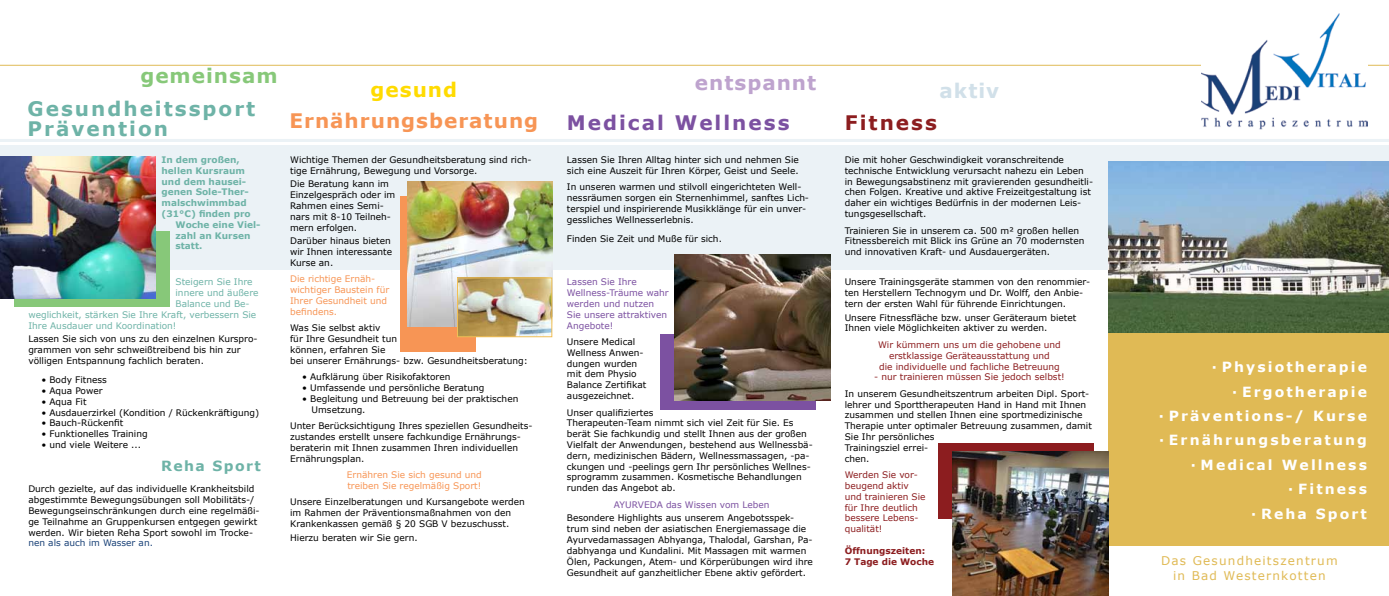
<style>
.page{position:relative;width:1389px;height:596px;background:#fff}
.page>*{position:absolute;margin:0;border:0;box-sizing:border-box;transform-origin:0 0}
.t1{font:700 20px/20px "Verdana";letter-spacing:.1em;color:#6eb3a7}
.t2{font:700 20px "Verdana";letter-spacing:.05em;color:#f79555}
.t3{font:700 20px "Verdana";letter-spacing:.1em;color:#7c51a1}
.t4{font:700 20px "Verdana";letter-spacing:.05em;color:#bea3ce}
.t5{font:700 20px "Verdana";letter-spacing:.05em;color:#87c879}
.t6{font:700 20px "Verdana";letter-spacing:.1em;color:#8c1d1f}
.t7{font:700 20px "Verdana";letter-spacing:.05em;color:#ffdb00}
.t8{font:700 20px "Verdana";letter-spacing:.05em;color:#d1e0e9}
.t9{font:700 14px/24.3px "Verdana";letter-spacing:.15em;color:#fff;text-align:right}
.t10{font:700 14px "Verdana";letter-spacing:.1em;color:#6eb3a7}
.t11{font:12px/14.8px "Verdana";letter-spacing:.1em;color:#e0ba55;text-align:center}
.t12{font:9px/10.8px "Verdana";color:#000}
.t13{font:9px/10.8px "Verdana";color:#8c1d1f;text-align:center}
.t14{font:9px "Verdana";color:#6eb3a7}
.t15{font:9px/10.8px "Verdana";color:#f79555}
.t16{font:700 9px "Verdana";color:#6eb3a7}
.t17{font:9px/10.8px "Verdana";color:#7c51a1}
.t18{font:700 9px/10.8px "Verdana";color:#8c1d1f}
.t19{font:9px "Verdana";color:#194177}
</style>
<div class="page">
<div style="left:1108px;top:332px;width:281px;height:214px;background:#e0ba55"></div>
<div style="left:0;top:145px;width:1389px;height:124px;background:#ebf2f6"></div>
<div style="left:660px;top:334px;width:156px;height:75px;background:#7c51a1"></div>
<div style="left:14px;top:231px;width:156px;height:75px;background:#87c879"></div>
<div style="left:400px;top:196px;width:75px;height:155px;background:#f79555"></div>
<div style="left:939px;top:443px;width:155px;height:75px;background:#8c1d1f"></div>
<hr style="left:0;top:65px;width:1389px;height:1px;background:#e0ba55">
<img style="left:1201px;top:13px;width:166px;height:116px">
<img style="left:1108px;top:162px;width:281px;height:170px">
<hr style="left:0;top:139px;width:1389px;height:3px;background:#ebf2f6">
<img style="left:0;top:157px;width:156px;height:141px">
<img style="left:675px;top:254px;width:156px;height:146px">
<img style="left:952px;top:451px;width:156px;height:144px">
<img style="left:408px;top:181px;width:144px;height:145px">
<img style="left:459px;top:279px;width:91px;height:56px">
<div style="left:457px;top:277px;width:95px;height:60px;border:1px solid #f1bf55"></div>
<h1 class="t5" style="left:140px;top:62px;width:139px">gemeinsam</h1>
<h1 class="t1" style="left:28px;top:98px;width:229px">Gesundheitssport<br>Prävention</h1>
<p class="t16" style="left:162px;top:153px;width:80px">In dem großen,</p>
<p class="t16" style="left:162px;top:164px;width:85px">hellen Kursraum</p>
<p class="t16" style="left:162px;top:175px;width:86px">und dem hausei-</p>
<p class="t16" style="left:162px;top:186px;width:89px">genen Sole-Ther-</p>
<p class="t16" style="left:162px;top:196px;width:87px">malschwimmbad</p>
<p class="t16" style="left:162px;top:207px;width:91px">(31°C) finden pro</p>
<p class="t16" style="left:176px;top:218px;width:86px">Woche eine Viel-</p>
<p class="t16" style="left:176px;top:229px;width:76px">zahl an Kursen</p>
<p class="t16" style="left:176px;top:240px;width:28px">statt.</p>
<p class="t14" style="left:176px;top:276px;width:79px">Steigern Sie Ihre</p>
<p class="t14" style="left:176px;top:286px;width:85px">innere und äußere</p>
<p class="t14" style="left:176px;top:297px;width:76px">Balance und Be-</p>
<p class="t14" style="left:28px;top:308px;width:229px">weglichkeit, stärken Sie Ihre Kraft, verbessern Sie</p>
<p class="t14" style="left:28px;top:319px;width:150px">Ihre Ausdauer und Koordination!</p>
<p class="t12" style="left:28px;top:333px;width:231px">Lassen Sie sich von uns zu den einzelnen Kurspro&shy;grammen von sehr schweißtreibend bis hin zur völligen Entspannung fachlich beraten.</p>
<p class="t12" style="left:41px;top:374px;width:67px">• Body Fitness</p>
<p class="t12" style="left:41px;top:385px;width:63px">• Aqua Power</p>
<p class="t12" style="left:41px;top:396px;width:47px">• Aqua Fit</p>
<p class="t12" style="left:41px;top:406px;width:219px">• Ausdauerzirkel (Kondition / Rückenkräftigung)</p>
<p class="t12" style="left:41px;top:417px;width:83px">• Bauch-Rückenfit</p>
<p class="t12" style="left:41px;top:428px;width:108px">• Funktionelles Training</p>
<p class="t12" style="left:41px;top:439px;width:101px">• und viele Weitere ...</p>
<p class="t12" style="left:28px;top:483px;width:233px">Durch gezielte, auf das individuelle Krankheitsbild abgestimmte Bewegungsübungen soll Mobilitäts-/ Bewegungseinschränkungen durch eine regelmäßi&shy;ge Teilnahme an Gruppenkursen entgegen gewirkt werden. Wir bieten Reha Sport sowohl im Trocke-</p>
<p class="t19" style="left:28px;top:536px;width:126px">nen als auch im Wasser an.</p>
<h2 class="t10" style="left:161px;top:455px;width:101px">Reha Sport</h2>
<h1 class="t7" style="left:371px;top:75px;width:88px">gesund</h1>
<h1 class="t2" style="left:289px;top:107px;width:250px">Ernährungsberatung</h1>
<p class="t12" style="left:290px;top:154px;width:243px">Wichtige Themen der Gesundheitsberatung sind rich&shy;tige Ernährung, Bewegung und Vorsorge.</p>
<p class="t12" style="left:290px;top:178px;width:107px">Die Beratung kann im<br>Einzelgespräch oder im<br>Rahmen eines Semi&shy;nars mit 8-10 Teilneh&shy;mern erfolgen.</p>
<p class="t12" style="left:290px;top:235px;width:103px">Darüber hinaus bieten wir Ihnen interessante<br>Kurse an.</p>
<p class="t15" style="left:290px;top:273px;width:101px">Die richtige Ernäh&shy;wichtiger Baustein für<br>Ihrer Gesundheit und befindens.</p>
<p class="t12" style="left:290px;top:322px;width:239px">Was Sie selbst aktiv<br>für Ihre Gesundheit tun<br>können, erfahren Sie<br>bei unserer Ernährungs- bzw. Gesundheitsberatung:</p>
<p class="t12" style="left:302px;top:371px;width:150px">• Aufklärung über Risikofaktoren</p>
<p class="t12" style="left:302px;top:382px;width:184px">• Umfassende und persönliche Beratung</p>
<p class="t12" style="left:312px;top:393px;width:208px;text-indent:-10px">• Begleitung und Betreuung bei der praktischen<br>Umsetzung.</p>
<p class="t12" style="left:290px;top:420px;width:244px">Unter Berücksichtigung Ihres speziellen Gesundheits&shy;zustandes erstellt unsere fachkundige Ernährungs&shy;beraterin mit Ihnen zusammen Ihren individuellen Ernährungsplan.</p>
<p class="t15" style="left:347px;top:469px;width:137px">Ernähren Sie sich gesund und treiben Sie regelmäßig Sport!</p>
<p class="t12" style="left:290px;top:496px;width:236px">Unsere Einzelberatungen und Kursangebote werden im Rahmen der Präventionsmaßnahmen von den<br>Krankenkassen gemäß § 20 SGB V bezuschusst.</p>
<p class="t12" style="left:290px;top:531px;width:129px">Hierzu beraten wir Sie gern.</p>
<h1 class="t4" style="left:695px;top:68px;width:123px">entspannt</h1>
<h1 class="t3" style="left:567px;top:109px;width:224px">Medical Wellness</h1>
<p class="t12" style="left:567px;top:154px;width:233px">Lassen Sie Ihren Alltag hinter sich und nehmen Sie sich eine Auszeit für Ihren Körper, Geist und Seele.</p>
<p class="t12" style="left:567px;top:181px;width:244px">In unseren warmen und stilvoll eingerichteten Well&shy;nessräumen sorgen ein Sternenhimmel, sanftes Lich&shy;terspiel und inspirierende Musikklänge für ein unver&shy;gessliches Wellnesserlebnis.</p>
<p class="t12" style="left:567px;top:233px;width:157px">Finden Sie Zeit und Muße für sich.</p>
<p class="t17" style="left:567px;top:276px;width:103px">Lassen Sie Ihre<br>Wellness-Träume wahr werden und nutzen<br>Sie unsere attraktiven<br>Angebote!</p>
<p class="t12" style="left:567px;top:336px;width:81px">Unsere Medical<br>Wellness Anwen&shy;dungen wurden mit dem Physio<br>Balance Zertifikat ausgezeichnet.</p>
<p class="t12" style="left:567px;top:406px;width:247px">Unser qualifiziertes<br>Therapeuten-Team nimmt sich viel Zeit für Sie. Es berät Sie fachkundig und stellt Ihnen aus der großen Vielfalt der Anwendungen, bestehend aus Wellnessbä&shy;dern, medizinischen Bädern, Wellnessmassagen, -pa&shy;ckungen und -peelings gern Ihr persönliches Wellnes&shy;sprogramm zusammen. Kosmetische Behandlungen runden das Angebot ab.</p>
<p class="t17" style="left:614px;top:498px;width:157px">AYURVEDA das Wissen vom Leben</p>
<p class="t12" style="left:567px;top:512px;width:248px">Besondere Highlights aus unserem Angebotsspek&shy;trum sind neben der asiatischen Energiemassage die Ayurvedamassagen Abhyanga, Thalodal, Garshan, Pa&shy;dabhyanga und Kundalini. Mit Massagen mit warmen Ölen, Packungen, Atem- und Körperübungen wird ihre Gesundheit auf ganzheitlicher Ebene aktiv gefördert.</p>
<h1 class="t8" style="left:940px;top:77px;width:61px">aktiv</h1>
<h1 class="t6" style="left:845px;top:108px;width:94px">Fitness</h1>
<p class="t12" style="left:845px;top:154px;width:250px">Die mit hoher Geschwindigkeit voranschreitende technische Entwicklung verursacht nahezu ein Leben in Bewegungsabstinenz mit gravierenden gesundheitli&shy;chen Folgen. Kreative und aktive Freizeitgestaltung ist daher ein wichtiges Bedürfnis in der modernen Leis&shy;tungsgesellschaft.</p>
<p class="t12" style="left:845px;top:224px;width:241px">Trainieren Sie in unserem ca. 500 m² großen hellen<br>Fitnessbereich mit Blick ins Grüne an 70 modernsten und innovativen Kraft- und Ausdauergeräten.</p>
<p class="t12" style="left:845px;top:276px;width:247px">Unsere Trainingsgeräte stammen von den renommier&shy;ten Herstellern Technogym und Dr. Wolff, den Anbie&shy;tern der ersten Wahl für führende Einrichtungen.</p>
<p class="t12" style="left:845px;top:311px;width:233px">Unsere Fitnessfläche bzw. unser Geräteraum bietet<br>Ihnen viele Möglichkeiten aktiver zu werden.</p>
<p class="t13" style="left:878px;top:339px;width:184px">Wir kümmern uns um die gehobene und erstklassige Geräteausstattung und<br>die individuelle und fachliche Betreuung</p>
<p class="t13" style="left:874px;top:371px;width:192px">- nur trainieren müssen Sie jedoch selbst!</p>
<p class="t12" style="left:845px;top:388px;width:249px">In unserem Gesundheitszentrum arbeiten Dipl. Sport&shy;lehrer und Sporttherapeuten Hand in Hand mit Ihnen zusammen und stellen Ihnen eine sportmedizinische Therapie unter optimaler Betreuung zusammen, damit Sie Ihr persönliches<br>Trainingsziel errei-<br>chen.</p>
<p class="t13" style="left:845px;top:469px;width:82px;text-align:left">Werden Sie vor&shy;beugend aktiv und trainieren Sie für Ihre deutlich bessere Lebens&shy;qualität!</p>
<p class="t18" style="left:845px;top:545px;width:91px">Öffnungszeiten:<br>7 Tage die Woche</p>
<h2 class="t9" style="left:1159px;top:354px;width:210px">∙ Physiotherapie<br>∙ Ergotherapie<br>∙ Präventions-/ Kurse ∙ Ernährungsberatung ∙ Medical Wellness<br>∙ Fitness<br>∙ Reha Sport</h2>
<h3 class="t11" style="left:1161px;top:552px;width:178px">Das Gesundheitszentrum in Bad Westernkotten</h3>
</div>
